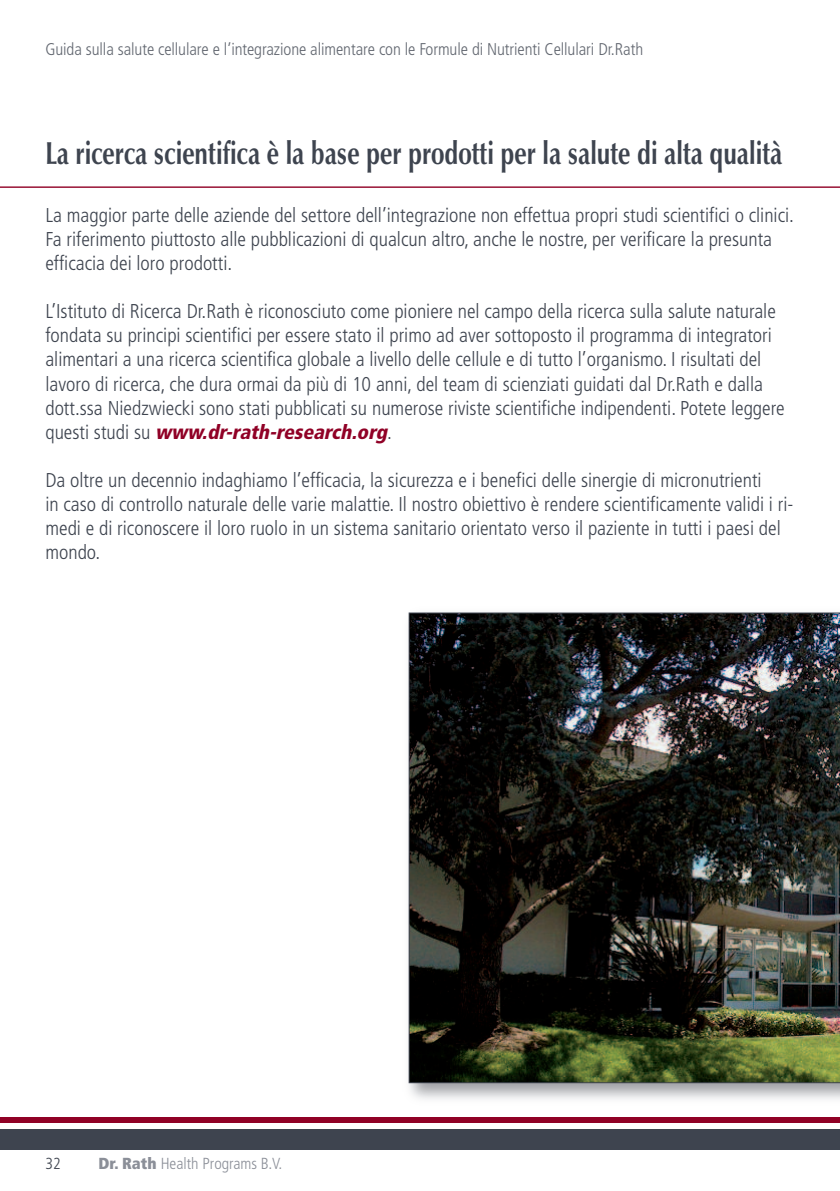
<style>
.page{position:relative;width:840px;height:1191px;background:#fff}
.page>*{position:absolute;margin:0;border:0;box-sizing:border-box;transform-origin:0 0}
.t1{font:32px "Zapf Humnst PL Bold A";color:#3e444f;scale:.75 1}
.t2{font:300 condensed 20px/24px "Frutiger LT";color:#3e444f}
.t3{font:300 condensed 17px "Frutiger LT";letter-spacing:-.005em;color:#626770}
.t4{font:300 condensed 16px "Frutiger LT";color:#8b8f98}
.t5{font:300 condensed 16px "Frutiger LT";color:#3e444f}
.s1{font-weight:900;font-style:italic;color:#900126}
.s2{font-weight:900}
</style>
<div class="page">
<hr style="left:0;top:186px;width:839px;height:2px;background:#900126">
<img style="left:408px;top:612px;width:431px;height:471px">
<div style="left:0;top:1129px;width:839px;height:21px;background:#3e444f"></div>
<div style="left:0;top:1117px;width:839px;height:5px;background:#900126"></div>
<p class="t3" style="left:45px;top:42px;width:599px">Guida sulla salute cellulare e l’integrazione alimentare con le Formule di Nutrienti Cellulari Dr.Rath</p>
<h1 class="t1" style="left:45px;top:134px;width:983px">La ricerca scientifica è la base per prodotti per la salute di alta qualità</h1>
<p class="t2" style="left:45px;top:205px;width:749px">La maggior parte delle aziende del settore dell’integrazione non effettua propri studi scientifici o clinici.<br>Fa riferimento piuttosto alle pubblicazioni di qualcun altro, anche le nostre, per verificare la presunta efficacia dei loro prodotti.</p>
<p class="t2" style="left:45px;top:301px;width:740px">L’Istituto di Ricerca Dr.Rath è riconosciuto come pioniere nel campo della ricerca sulla salute naturale fondata su principi scientifici per essere stato il primo ad aver sottoposto il programma di integratori alimentari a una ricerca scientifica globale a livello delle cellule e di tutto l’organismo. I risultati del lavoro di ricerca, che dura ormai da più di 10 anni, del team di scienziati guidati dal Dr.Rath e dalla dott.ssa Niedzwiecki sono stati pubblicati su numerose riviste scientifiche indipendenti. Potete leggere q u e s t i s t u d i s u <span class="s1">www.dr-rath-research.org</span>.</p>
<p class="t2" style="left:45px;top:469px;width:749px">Da oltre un decennio indaghiamo l’efficacia, la sicurezza e i benefici delle sinergie di micronutrienti<br>in caso di controllo naturale delle varie malattie. Il nostro obiettivo è rendere scientificamente validi i ri&shy;medi e di riconoscere il loro ruolo in un sistema sanitario orientato verso il paziente in tutti i paesi del mondo.</p>
<p class="t5" style="left:45px;top:1156px;width:17px">32</p>
<p class="t4" style="left:98px;top:1157px;width:185px"><span class="s2">Dr. Rath</span> Health Programs B.V.</p>
</div>
